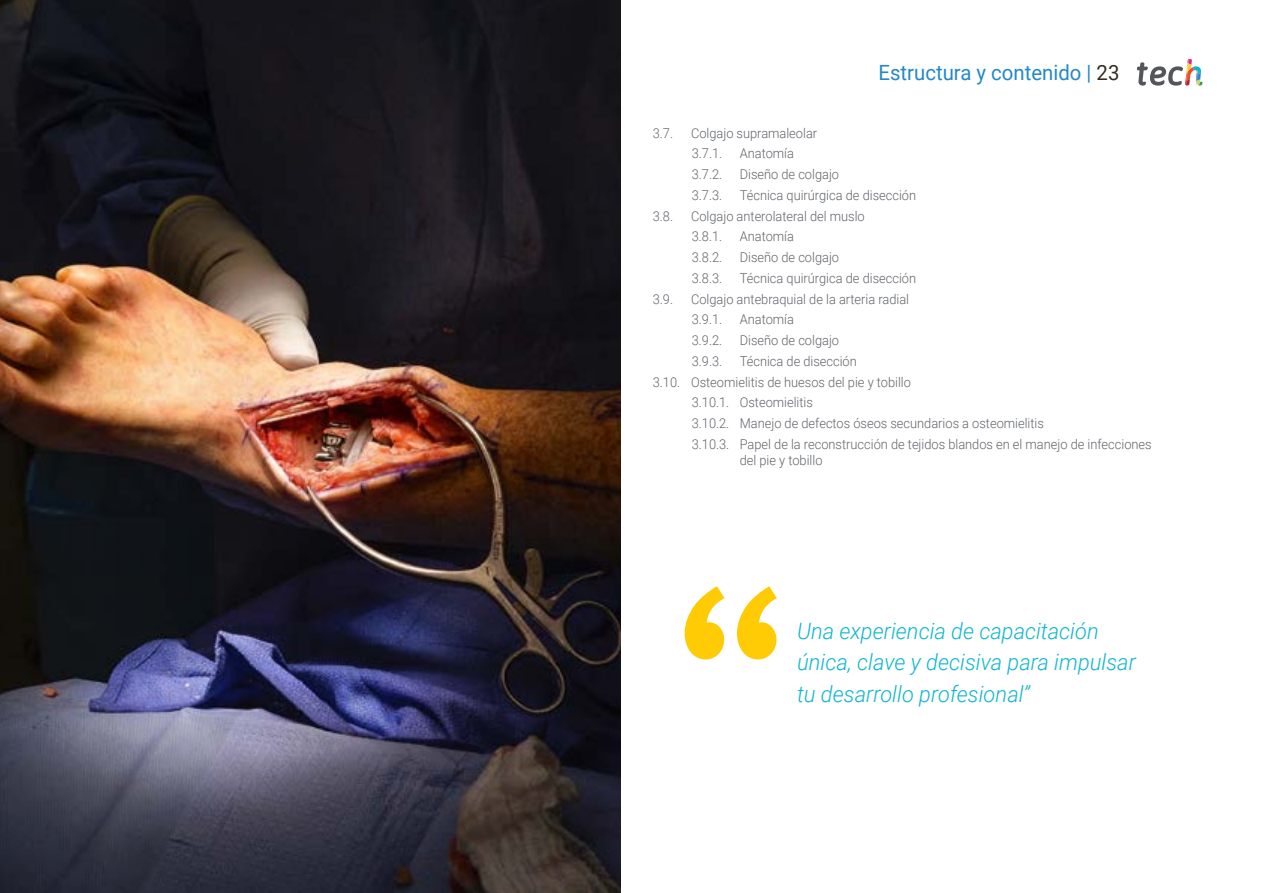
<style>
.page{position:relative;width:1263px;height:893px;background:#fff}
.page>*{position:absolute;margin:0;border:0;box-sizing:border-box;transform-origin:0 0}
.t1{font:italic 300 22.5px/31.5px "Roboto";color:#0fb6cf}
.t2{font:21px "Roboto";color:#2488c9}
.t3{font:300 13.5px/20.7px "Roboto";color:#61646a;scale:.95 1}
.s1{color:#312e20}
</style>
<div class="page">
<svg style="left:1137px;top:59px;width:65px;height:27px"></svg>
<img style="left:0;top:0;width:621px;height:893px">
<svg style="left:685px;top:586px;width:92px;height:73px"></svg>
<p class="t3" style="left:653px;top:122px;width:23px">3.7.</p>
<p class="t3" style="left:691px;top:122px;width:134px">Colgajo supramaleolar<br>3.7.1.</p>
<p class="t3" style="left:740px;top:143px;width:59px">Anatomía</p>
<h2 class="t2" style="left:878px;top:57px;width:242px">Estructura y contenido | <span class="s1">23</span></h2>
<p class="t3" style="left:692px;top:164px;width:34px">3.7.2.</p>
<p class="t3" style="left:740px;top:164px;width:106px">Diseño de colgajo</p>
<p class="t3" style="left:692px;top:184px;width:34px">3.7.3.</p>
<p class="t3" style="left:740px;top:184px;width:187px">Técnica quirúrgica de disección</p>
<p class="t3" style="left:653px;top:205px;width:23px">3.8.</p>
<p class="t3" style="left:691px;top:205px;width:184px">Colgajo anterolateral del muslo<br>3.8.1.</p>
<p class="t3" style="left:740px;top:226px;width:59px">Anatomía</p>
<p class="t3" style="left:692px;top:247px;width:34px">3.8.2.</p>
<p class="t3" style="left:740px;top:247px;width:106px">Diseño de colgajo</p>
<p class="t3" style="left:692px;top:267px;width:34px">3.8.3.</p>
<p class="t3" style="left:740px;top:267px;width:187px">Técnica quirúrgica de disección</p>
<p class="t3" style="left:653px;top:288px;width:23px">3.9.</p>
<p class="t3" style="left:691px;top:288px;width:231px">Colgajo antebraquial de la arteria radial<br>3.9.1.</p>
<p class="t3" style="left:740px;top:309px;width:59px">Anatomía</p>
<p class="t3" style="left:692px;top:330px;width:34px">3.9.2.</p>
<p class="t3" style="left:740px;top:330px;width:106px">Diseño de colgajo</p>
<p class="t3" style="left:692px;top:350px;width:34px">3.9.3.</p>
<p class="t3" style="left:740px;top:350px;width:125px">Técnica de disección</p>
<p class="t3" style="left:653px;top:371px;width:273px">3.10. Osteomielitis de huesos del pie y tobillo</p>
<p class="t3" style="left:692px;top:392px;width:129px">3.10.1. Osteomielitis</p>
<p class="t3" style="left:692px;top:413px;width:372px">3.10.2. Manejo de defectos óseos secundarios a osteomielitis</p>
<p class="t3" style="left:692px;top:433px;width:486px">3.10.3. Papel de la reconstrucción de tejidos blandos en el manejo de infecciones</p>
<p class="t3" style="left:740px;top:450px;width:89px">del pie y tobillo</p>
<h1 class="t1" style="left:797px;top:614px;width:340px">Una experiencia de capacitación única, clave y decisiva para impulsar tu desarrollo profesional”</h1>
</div>
